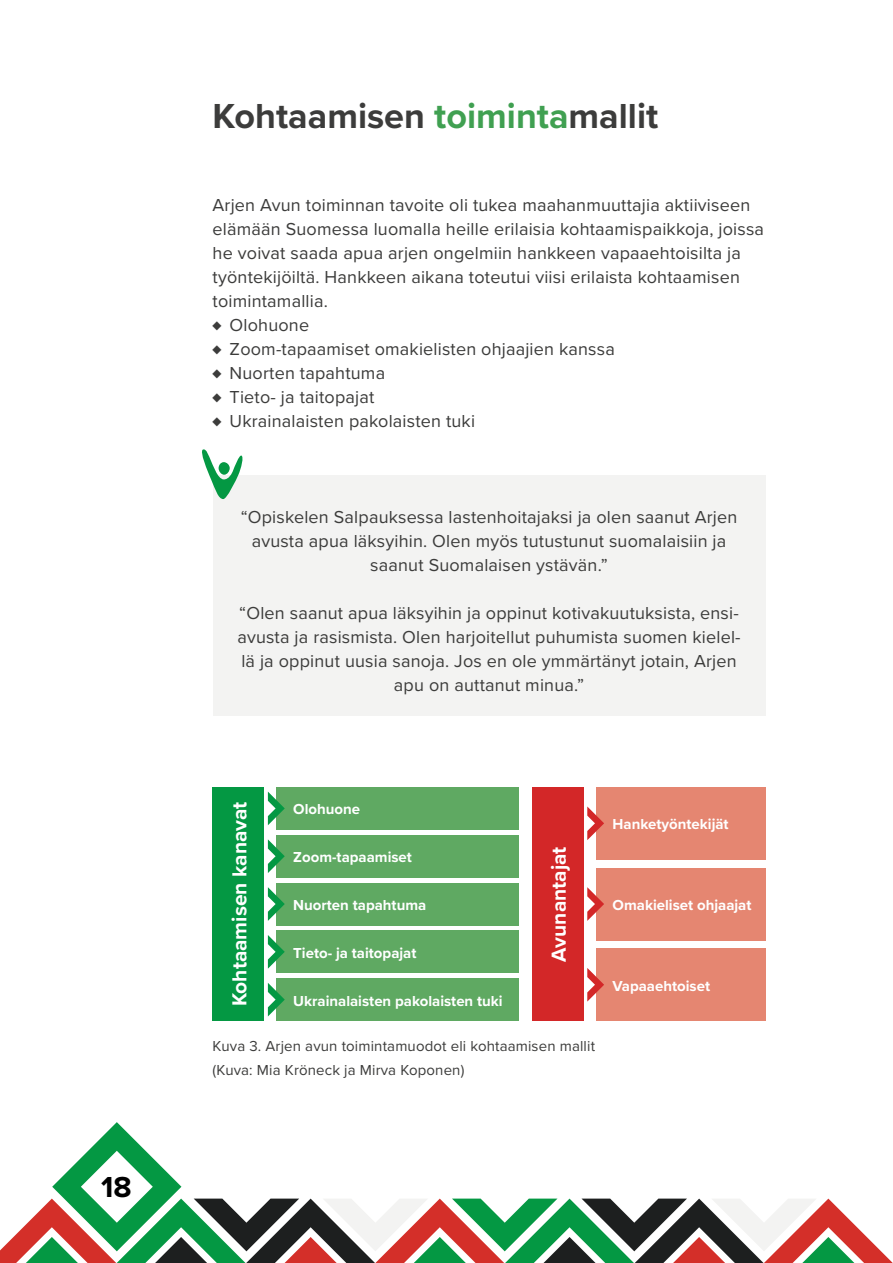
<style>
.page{position:relative;width:893px;height:1263px;background:#fff}
.page>*{position:absolute;margin:0;border:0;box-sizing:border-box;transform-origin:0 0}
.H1_Otsikko{font:700 36px "Proxima Nova";color:#3c3c3b}
.t1{font:700 30px "Proxima Nova";color:#000}
.t2{font:700 21px "Proxima Nova";color:#fff}
.Leipäteksti{font:18px/24px "Proxima Nova";letter-spacing:.01em;color:#3c3c3b;text-align:center}
.t3{font:700 15px "Proxima Nova";color:#fff}
.Kuvateksti{font:15px/24px "Proxima Nova";letter-spacing:.01em;color:#3c3c3b}
.s1{color:#40a051}
</style>
<div class="page">
<svg style="left:0;top:1122px;width:893px;height:141px"></svg>
<div style="left:213px;top:475px;width:552px;height:240px;background:#f3f3f2"></div>
<svg style="left:202px;top:449px;width:41px;height:50px"></svg>
<div style="left:219px;top:462px;width:11px;height:13px;background:#049843;border-radius:50%"></div>
<div style="left:596px;top:787px;width:169px;height:72px;background:#e58671"></div>
<div style="left:596px;top:868px;width:169px;height:72px;background:#e58671"></div>
<div style="left:596px;top:948px;width:169px;height:73px;background:#e58671"></div>
<div style="left:213px;top:787px;width:51px;height:234px;background:#049843"></div>
<div style="left:532px;top:787px;width:51px;height:234px;background:#d32728"></div>
<div style="left:276px;top:787px;width:243px;height:43px;background:#5fa962"></div>
<div style="left:276px;top:835px;width:243px;height:42px;background:#5fa962"></div>
<div style="left:276px;top:883px;width:243px;height:42px;background:#5fa962"></div>
<div style="left:276px;top:930px;width:243px;height:43px;background:#5fa962"></div>
<div style="left:276px;top:978px;width:243px;height:43px;background:#5fa962"></div>
<svg style="left:268px;top:791px;width:17px;height:34px"></svg>
<svg style="left:587px;top:806px;width:17px;height:34px"></svg>
<svg style="left:587px;top:887px;width:17px;height:34px"></svg>
<svg style="left:587px;top:968px;width:17px;height:33px"></svg>
<svg style="left:268px;top:839px;width:17px;height:34px"></svg>
<svg style="left:268px;top:887px;width:17px;height:34px"></svg>
<svg style="left:268px;top:935px;width:17px;height:34px"></svg>
<svg style="left:268px;top:983px;width:17px;height:33px"></svg>
<h2 class="t1" style="left:101px;top:1165px;width:32px">18</h2>
<p class="H1_Otsikko" style="left:213px;top:89px;width:447px">Kohtaamisen <span class="s1">toiminta</span>mallit</p>
<p class="Leipäteksti" style="left:213px;top:192px;width:553px;text-align:left">Arjen Avun toiminnan tavoite oli tukea maahanmuuttajia aktiiviseen elämään Suomessa luomalla heille erilaisia kohtaamispaikkoja, joissa he voivat saada apua arjen ongelmiin hankkeen vapaaehtoisilta ja työntekijöiltä. Hankkeen aikana toteutui viisi erilaista kohtaamisen toimintamallia.</p>
<p class="Leipäteksti" style="left:213px;top:312px;width:98px">♦ Olohuone</p>
<p class="Leipäteksti" style="left:213px;top:336px;width:404px">♦ Zoom-tapaamiset omakielisten ohjaajien kanssa</p>
<p class="Leipäteksti" style="left:213px;top:360px;width:174px">♦ Nuorten tapahtuma</p>
<p class="Leipäteksti" style="left:213px;top:384px;width:163px">♦ Tieto- ja taitopajat</p>
<p class="Leipäteksti" style="left:213px;top:408px;width:264px">♦ Ukrainalaisten pakolaisten tuki</p>
<p class="Leipäteksti" style="left:241px;top:504px;width:498px">“Opiskelen Salpauksessa lastenhoitajaksi ja olen saanut Arjen avusta apua läksyihin. Olen myös tutustunut suomalaisiin ja saanut Suomalaisen ystävän.”</p>
<p class="Leipäteksti" style="left:237px;top:600px;width:505px">“Olen saanut apua läksyihin ja oppinut kotivakuutuksista, ensi&shy;avusta ja rasismista. Olen harjoitellut puhumista suomen kielel&shy;lä ja oppinut uusia sanoja. Jos en ole ymmärtänyt jotain, Arjen apu on auttanut minua.”</p>
<p class="t2" style="left:224px;top:1006px;width:206px;rotate:-90deg">Kohtaamisen kanavat</p>
<p class="t3" style="left:293px;top:798px;width:68px">Olohuone</p>
<p class="t3" style="left:293px;top:846px;width:120px">Zoom-tapaamiset</p>
<p class="t3" style="left:293px;top:894px;width:135px">Nuorten tapahtuma</p>
<p class="t3" style="left:293px;top:941px;width:125px">Tieto- ja taitopajat</p>
<p class="t3" style="left:293px;top:989px;width:211px">Ukrainalaisten pakolaisten tuki</p>
<p class="Kuvateksti" style="left:213px;top:1033px;width:384px">Kuva 3. Arjen avun toimintamuodot eli kohtaamisen mallit (Kuva: Mia Kröneck ja Mirva Koponen)</p>
<p class="t2" style="left:543px;top:961px;width:116px;rotate:-90deg">Avunantajat</p>
<p class="t3" style="left:613px;top:813px;width:118px">Hanketyöntekijät</p>
<p class="t3" style="left:613px;top:894px;width:140px">Omakieliset ohjaajat</p>
<p class="t3" style="left:613px;top:974px;width:99px">Vapaaehtoiset</p>
</div>
